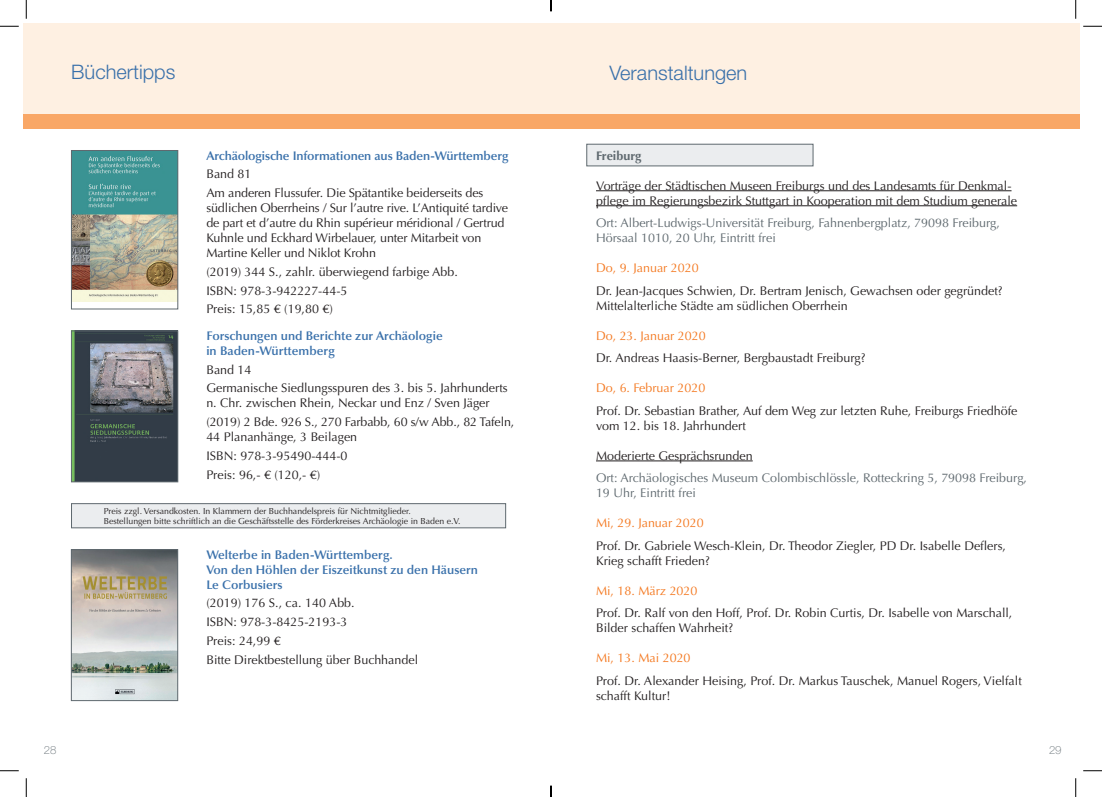
<style>
.page{position:relative;width:1102px;height:797px;background:#fff}
.page>*{position:absolute;margin:0;border:0;box-sizing:border-box;transform-origin:0 0}
.t1{font:300 20px "Helvetica Neue LT Std";color:#3970aa}
.t2{font:12.5px/18.8px "Optima LT Std";color:#231f20}
.t3{font:12.5px/15px "Optima LT Std";color:#5f696f}
.t4{font:600 12.5px/15px "Optima LT Std";color:#3970aa}
.t5{font:12.5px "Optima LT Std";color:#f47921}
.t6{font:700 12.5px "Optima LT Std";color:#5f696f}
.t7{font:100 11.25px "Helvetica Neue LT Std";color:#5f696f}
.t8{font:8.75px/10.5px "Optima LT Std";color:#231f20}
</style>
<div class="page">
<div style="left:23px;top:23px;width:1056px;height:95px;background:#fef0e2"></div>
<div style="left:23px;top:115px;width:1056px;height:14px;background:#f9a766"></div>
<div style="left:586px;top:144px;width:227px;height:22px;background:#ebedef;border:1px solid #5f696f"></div>
<img style="left:73px;top:152px;width:103px;height:149px">
<div style="left:71px;top:150px;width:107px;height:159px;border:1px solid #5f696f"></div>
<img style="left:73px;top:551px;width:103px;height:147px">
<div style="left:71px;top:549px;width:107px;height:151px;border:1px solid #5f696f"></div>
<img style="left:73px;top:333px;width:103px;height:147px">
<div style="left:71px;top:331px;width:107px;height:151px;border:1px solid #5f696f"></div>
<div style="left:71px;top:503px;width:435px;height:25px;background:#ebedef;border:1px solid #5f696f"></div>
<hr style="left:596px;top:190px;width:415px;height:1px;background:#231f20">
<hr style="left:596px;top:205px;width:421px;height:1px;background:#231f20">
<hr style="left:596px;top:460px;width:156px;height:1px;background:#231f20">
<svg style="left:0;top:25px;width:19px;height:2px"></svg>
<svg style="left:1083px;top:25px;width:18px;height:2px"></svg>
<svg style="left:0;top:770px;width:19px;height:1px"></svg>
<svg style="left:1083px;top:770px;width:18px;height:1px"></svg>
<svg style="left:25px;top:0;width:2px;height:19px"></svg>
<svg style="left:25px;top:778px;width:2px;height:19px"></svg>
<svg style="left:1075px;top:0;width:1px;height:19px"></svg>
<svg style="left:1075px;top:778px;width:1px;height:19px"></svg>
<svg style="left:550px;top:785px;width:1px;height:12px"></svg>
<h1 class="t1" style="left:71px;top:59px;width:106px">Büchertipps</h1>
<p class="t4" style="left:206px;top:148px;width:304px">Archäologische Informationen aus Baden-Württemberg</p>
<p class="t2" style="left:206px;top:165px;width:278px">Band 81<br>Am anderen Flussufer. Die Spätantike beiderseits des</p>
<p class="t2" style="left:206px;top:200px;width:303px;line-height:15px">südlichen Oberrheins / Sur l’autre rive. L’Antiquité tardive de part et d’autre du Rhin supérieur méridional / Gertrud Kuhnle und Eckhard Wirbelauer, unter Mitarbeit von Martine Keller und Niklot Krohn</p>
<p class="t2" style="left:206px;top:262px;width:253px">(2019) 344 S., zahlr. überwiegend farbige Abb.<br>ISBN: 978-3-942227-44-5<br>Preis: 15,85 € (19,80 €)</p>
<p class="t4" style="left:206px;top:328px;width:238px">Forschungen und Berichte zur Archäologie in Baden-Württemberg</p>
<p class="t2" style="left:206px;top:360px;width:303px">Band 14<br>Germanische Siedlungsspuren des 3. bis 5. Jahrhunderts</p>
<p class="t2" style="left:206px;top:394px;width:309px">n. Chr. zwischen Rhein, Neckar und Enz / Sven Jäger (2019) 2 Bde. 926 S., 270 Farbabb, 60 s/w Abb., 82 Tafeln,</p>
<p class="t2" style="left:206px;top:428px;width:152px">44 Plananhänge, 3 Beilagen<br>ISBN: 978-3-95490-444-0<br>Preis: 96,- € (120,- €)</p>
<p class="t8" style="left:104px;top:505px;width:358px">Preis zzgl. Versandkosten. In Klammern der Buchhandelspreis für Nichtmitglieder.<br>Bestellungen bitte schriftlich an die Geschäftsstelle des Förderkreises Archäologie in Baden e.V.</p>
<p class="t4" style="left:206px;top:547px;width:273px">Welterbe in Baden-Württemberg.<br>Von den Höhlen der Eiszeitkunst zu den Häusern<br>Le Corbusiers</p>
<p class="t2" style="left:206px;top:594px;width:213px">(2019) 176 S., ca. 140 Abb.<br>ISBN: 978-3-8425-2193-3<br>Preis: 24,99 €<br>Bitte Direktbestellung über Buchhandel</p>
<h1 class="t1" style="left:609px;top:60px;width:139px">Veranstaltungen</h1>
<p class="t6" style="left:596px;top:148px;width:47px">Freiburg</p>
<p class="t2" style="left:596px;top:178px;width:422px;line-height:15px">Vorträge der Städtischen Museen Freiburgs und des Landesamts für Denkmal&shy;pflege im Regierungsbezirk Stuttgart in Kooperation mit dem Studium generale</p>
<p class="t3" style="left:596px;top:215px;width:405px">Ort: Albert-Ludwigs-Universität Freiburg, Fahnenbergplatz, 79098 Freiburg,<br>Hörsaal 1010, 20 Uhr, Eintritt frei</p>
<p class="t5" style="left:596px;top:260px;width:104px">Do, 9. Januar 2020</p>
<p class="t2" style="left:596px;top:283px;width:408px;line-height:15px">Dr. Jean-Jacques Schwien, Dr. Bertram Jenisch, Gewachsen oder gegründet?<br>Mittelalterliche Städte am südlichen Oberrhein</p>
<p class="t5" style="left:596px;top:328px;width:111px">Do, 23. Januar 2020</p>
<p class="t2" style="left:596px;top:349px;width:271px">Dr. Andreas Haasis-Berner, Bergbaustadt Freiburg?</p>
<p class="t5" style="left:596px;top:380px;width:111px">Do, 6. Februar 2020</p>
<p class="t2" style="left:596px;top:403px;width:423px;line-height:15px">Prof. Dr. Sebastian Brather, Auf dem Weg zur letzten Ruhe, Freiburgs Friedhöfe vom 12. bis 18. Jahrhundert</p>
<p class="t2" style="left:596px;top:446px;width:158px">Moderierte Gesprächsrunden</p>
<p class="t3" style="left:596px;top:470px;width:432px">Ort: Archäologisches Museum Colombischlössle, Rotteckring 5, 79098 Freiburg,<br>19 Uhr, Eintritt frei</p>
<p class="t5" style="left:596px;top:515px;width:109px">Mi, 29. Januar 2020</p>
<p class="t2" style="left:596px;top:538px;width:411px;line-height:15px">Prof. Dr. Gabriele Wesch-Klein, Dr. Theodor Ziegler, PD Dr. Isabelle Deflers,<br>Krieg schafft Frieden?</p>
<p class="t5" style="left:596px;top:583px;width:103px">Mi, 18. März 2020</p>
<p class="t2" style="left:596px;top:605px;width:418px;line-height:15px">Prof. Dr. Ralf von den Hoff, Prof. Dr. Robin Curtis, Dr. Isabelle von Marschall,<br>Bilder schaffen Wahrheit?</p>
<p class="t5" style="left:596px;top:650px;width:96px">Mi, 13. Mai 2020</p>
<p class="t2" style="left:596px;top:673px;width:427px;line-height:15px">Prof. Dr. Alexander Heising, Prof. Dr. Markus Tauschek, Manuel Rogers, Vielfalt schafft Kultur!</p>
<p class="t7" style="left:44px;top:743px;width:14px">28</p>
<p class="t7" style="left:1048px;top:743px;width:14px">29</p>
</div>
